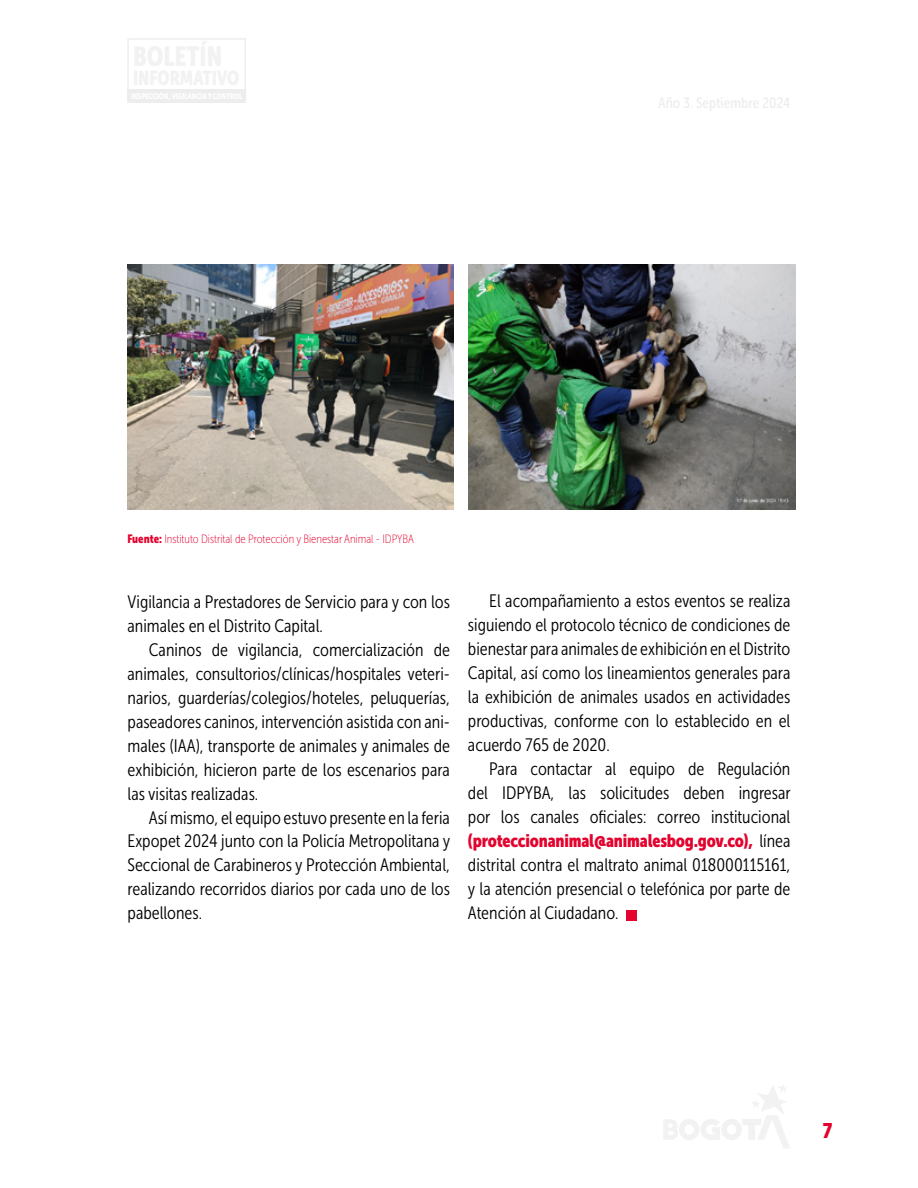
<style>
.page{position:relative;width:918px;height:1188px;background:#fff}
.page>*{position:absolute;margin:0;border:0;box-sizing:border-box;transform-origin:0 0}
.t1{font:21px "Museo Sans Cond 900";color:#e3032e}
.t2{font:18px/24px "Museo Sans Cond 300";color:#000;text-align:justify}
.t3{font:18px "Museo Sans Cond 900";letter-spacing:-.01em;color:#e3032e}
.t4{font:12px "Museo Sans Cond 100";color:#e3032e}
.s1{font-family:"Museo Sans Cond 900"}
.s2{font-family:"Museo Sans Cond 300";color:#000}
</style>
<div class="page">
<svg style="left:664px;top:1085px;width:126px;height:63px"></svg>
<div style="left:127px;top:38px;width:119px;height:65px;border:1px solid #ededed"></div>
<div style="left:128px;top:89px;width:118px;height:14px;background:#ededed"></div>
<img style="left:128px;top:265px;width:326px;height:244px">
<img style="left:468px;top:265px;width:327px;height:244px">
<div style="left:626px;top:910px;width:11px;height:10px;background:#e3032e"></div>
<p class="t4" style="left:127px;top:533px;width:288px"><span class="s1">Fuente:</span> Instituto Distrital de Protección y Bienestar Animal - IDPYBA</p>
<p class="t2" style="left:128px;top:590px;width:324px">Vigilancia a Prestadores de Servicio para y con los animales en el Distrito Capital.</p>
<p class="t2" style="left:128px;top:638px;width:324px;text-indent:21px">Caninos de vigilancia, comercialización de animales, consultorios/clínicas/hospitales veteri&shy;narios, guarderías/colegios/hoteles, peluquerías, paseadores caninos, intervención asistida con ani&shy;males (IAA), transporte de animales y animales de exhibición, hicieron parte de los escenarios para las visitas realizadas.</p>
<p class="t2" style="left:128px;top:805px;width:324px;text-indent:21px">Así mismo, el equipo estuvo presente en la feria Expopet 2024 junto con la Policía Metropolitana y Seccional de Carabineros y Protección Ambiental, realizando recorridos diarios por cada uno de los pabellones.</p>
<p class="t2" style="left:468px;top:589px;width:324px;text-indent:21px">El acompañamiento a estos eventos se realiza siguiendo el protocolo técnico de condiciones de bienestar para animales de exhibición en el Distrito Capital, así como los lineamientos generales para la exhibición de animales usados en actividades productivas, conforme con lo establecido en el acuerdo 765 de 2020.</p>
<p class="t2" style="left:468px;top:757px;width:324px;text-indent:21px">Para contactar al equipo de Regulación del IDPYBA, las solicitudes deben ingresar por los canales oficiales: correo institucional</p>
<p class="t3" style="left:468px;top:831px;width:324px">(proteccionanimal@animalesbog.gov.co), <span class="s2">línea</span></p>
<p class="t2" style="left:468px;top:853px;width:324px">distrital contra el maltrato animal 018000115161, y la atención presencial o telefónica por parte de Atención al Ciudadano.</p>
<p class="t1" style="left:823px;top:1119px;width:11px">7</p>
</div>
